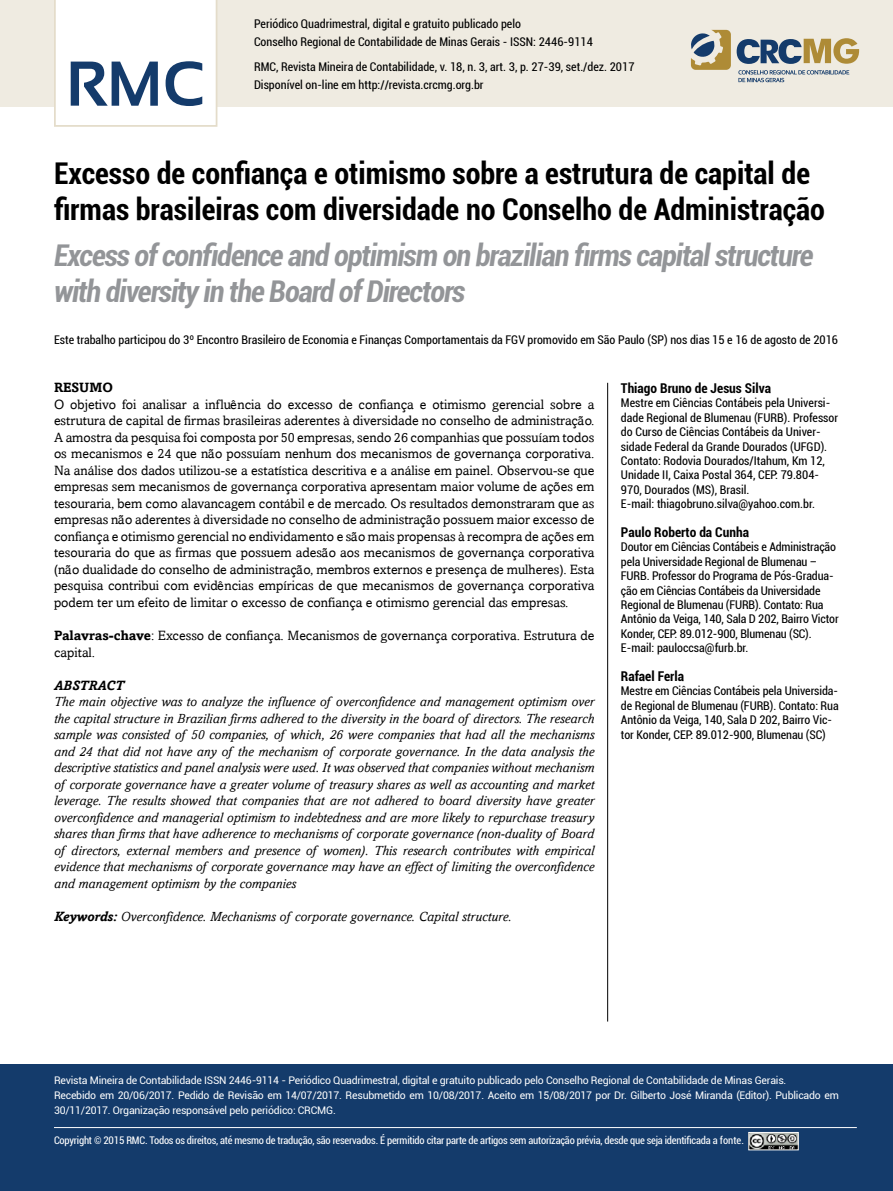
<style>
.page{position:relative;width:893px;height:1191px;background:#fff}
.page>*{position:absolute;margin:0;border:0;box-sizing:border-box;transform-origin:0 0}
.t1{font:700 63.15px "Sansation";color:#143b6b}
.t2{font:700 condensed 30px/36px "Roboto";color:#000}
.t3{font:italic 700 condensed 30px/36px "Roboto";letter-spacing:-.035em;color:#939598}
.t4{font:13.5px/16.5px "Amasis";color:#000;text-align:justify}
.t5{font:italic 13.5px/16.5px "Amasis";color:#000;text-align:justify}
.t6{font:700 condensed 13.5px "Roboto";color:#000}
.t7{font:italic 700 13.5px "Amasis";color:#000}
.t8{font:700 13.5px "Amasis";color:#000}
.t9{font:condensed 12px/14.4px "Roboto";color:#000}
.t10{font:10.5px/15px "Roboto";letter-spacing:-.02em;color:#fff}
.t11{font:condensed 10.5px "Roboto";letter-spacing:-.02em;color:#fff}
.s1{font-weight:700}
</style>
<div class="page">
<div style="left:0;top:0;width:893px;height:106px;background:#efebe1"></div>
<div style="left:54px;top:0;width:163px;height:127px;background:#fff"></div>
<hr style="left:607px;top:383px;width:1px;height:638px;background:#000">
<div style="left:0;top:1064px;width:893px;height:127px;background:#143b6b"></div>
<svg style="left:738px;top:70px;width:111px;height:12px"></svg>
<svg style="left:691px;top:30px;width:40px;height:40px"></svg>
<svg style="left:737px;top:38px;width:122px;height:26px"></svg>
<hr style="left:54px;top:1127px;width:803px;height:1px;background:#fff">
<img style="left:750px;top:1134px;width:47px;height:14px">
<div style="left:748px;top:1132px;width:51px;height:18px;border:1px solid #fff"></div>
<h1 class="t1" style="left:66px;top:49px;width:141px">RMC</h1>
<p class="t9" style="left:254px;top:14px;width:340px;line-height:18px">Periódico Quadrimestral, digital e gratuito publicado pelo<br>Conselho Regional de Contabilidade de Minas Gerais - ISSN: 2446-9114</p>
<p class="t9" style="left:254px;top:57px;width:382px;line-height:18px">RMC, Revista Mineira de Contabilidade, v. 18, n. 3, art. 3, p. 27-39, set./dez. 2017<br>Disponível on-line em http://revista.crcmg.org.br</p>
<h2 class="t2" style="left:54px;top:154px;width:773px">Excesso de confiança e otimismo sobre a estrutura de capital de firmas brasileiras com diversidade no Conselho de Administração</h2>
<h2 class="t3" style="left:54px;top:236px;width:761px">Excess of confidence and optimism on brazilian firms capital structure with diversity in the Board of Directors</h2>
<p class="t9" style="left:54px;top:332px;width:786px">Este trabalho participou do 3º Encontro Brasileiro de Economia e Finanças Comportamentais da FGV promovido em São Paulo (SP) nos dias 15 e 16 de agosto de 2016</p>
<p class="t8" style="left:54px;top:379px;width:60px">RESUMO</p>
<p class="t4" style="left:54px;top:396px;width:542px">O objetivo foi analisar a influência do excesso de confiança e otimismo gerencial sobre a estrutura de capital de firmas brasileiras aderentes à diversidade no conselho de administração.<br>A amostra da pesquisa foi composta por 50 empresas, sendo 26 companhias que possuíam todos os mecanismos e 24 que não possuíam nenhum dos mecanismos de governança corporativa.<br>Na análise dos dados utilizou-se a estatística descritiva e a análise em painel. Observou-se que empresas sem mecanismos de governança corporativa apresentam maior volume de ações em tesouraria, bem como alavancagem contábil e de mercado. Os resultados demonstraram que as empresas não aderentes à diversidade no conselho de administração possuem maior excesso de confiança e otimismo gerencial no endividamento e são mais propensas à recompra de ações em tesouraria do que as firmas que possuem adesão aos mecanismos de governança corporativa (não dualidade do conselho de administração, membros externos e presença de mulheres). Esta pesquisa contribui com evidências empíricas de que mecanismos de governança corporativa podem ter um efeito de limitar o excesso de confiança e otimismo gerencial das empresas.</p>
<p class="t4" style="left:54px;top:627px;width:542px"><span class="s1">Palavras-chave</span>: Excesso de confiança. Mecanismos de governança corporativa. Estrutura de capital.</p>
<p class="t7" style="left:54px;top:677px;width:72px">ABSTRACT</p>
<p class="t5" style="left:54px;top:693px;width:542px">The main objective was to analyze the influence of overconfidence and management optimism over the capital structure in Brazilian firms adhered to the diversity in the board of directors. The research sample was consisted of 50 companies, of which, 26 were companies that had all the mechanisms and 24 that did not have any of the mechanism of corporate governance. In the data analysis the descriptive statistics and panel analysis were used. It was observed that companies without mechanism of corporate governance have a greater volume of treasury shares as well as accounting and market leverage. The results showed that companies that are not adhered to board diversity have greater overconfidence and managerial optimism to indebtedness and are more likely to repurchase treasury shares than firms that have adherence to mechanisms of corporate governance (non-duality of Board of directors, external members and presence of women). This research contributes with empirical evidence that mechanisms of corporate governance may have an effect of limiting the overconfidence and management optimism by the companies</p>
<p class="t5" style="left:54px;top:907px;width:459px"><span class="s1">Keywords:</span> Overconfidence. Mechanisms of corporate governance. Capital structure.</p>
<p class="t6" style="left:621px;top:378px;width:151px">Thiago Bruno de Jesus Silva</p>
<p class="t9" style="left:621px;top:395px;width:219px">Mestre em Ciências Contábeis pela Universi&shy;dade Regional de Blumenau (FURB). Professor do Curso de Ciências Contábeis da Univer&shy;sidade Federal da Grande Dourados (UFGD).<br>Contato: Rodovia Dourados/Itahum, Km 12, Unidade II, Caixa Postal 364, CEP: 79.804- 970, Dourados (MS), Brasil.<br>E-mail: thiagobruno.silva@yahoo.com.br.</p>
<p class="t6" style="left:621px;top:523px;width:129px">Paulo Roberto da Cunha</p>
<p class="t9" style="left:621px;top:539px;width:219px">Doutor em Ciências Contábeis e Administração pela Universidade Regional de Blumenau – FURB. Professor do Programa de Pós-Gradua&shy;ção em Ciências Contábeis da Universidade Regional de Blumenau (FURB). Contato: Rua Antônio da Veiga, 140, Sala D 202, Bairro Victor Konder, CEP: 89.012-900, Blumenau (SC).<br>E-mail: pauloccsa@furb.br.</p>
<p class="t6" style="left:621px;top:667px;width:65px">Rafael Ferla</p>
<p class="t9" style="left:621px;top:683px;width:219px">Mestre em Ciências Contábeis pela Universida&shy;de Regional de Blumenau (FURB). Contato: Rua Antônio da Veiga, 140, Sala D 202, Bairro Vic&shy;tor Konder, CEP: 89.012-900, Blumenau (SC)</p>
<p class="t10" style="left:54px;top:1072px;width:786px">Revista Mineira de Contabilidade ISSN 2446-9114 - Periódico Quadrimestral, digital e gratuito publicado pelo Conselho Regional de Contabilidade de Minas Gerais.<br>Recebido em 20/06/2017. Pedido de Revisão em 14/07/2017. Resubmetido em 10/08/2017. Aceito em 15/08/2017 por Dr. Gilberto José Miranda (Editor). Publicado em<br>30/11/2017. Organização responsável pelo periódico: CRCMG.</p>
<p class="t11" style="left:54px;top:1133px;width:691px">Copyright © 2015 RMC. Todos os direitos, até mesmo de tradução, são reservados. É permitido citar parte de artigos sem autorização prévia, desde que seja identificada a fonte.</p>
</div>
